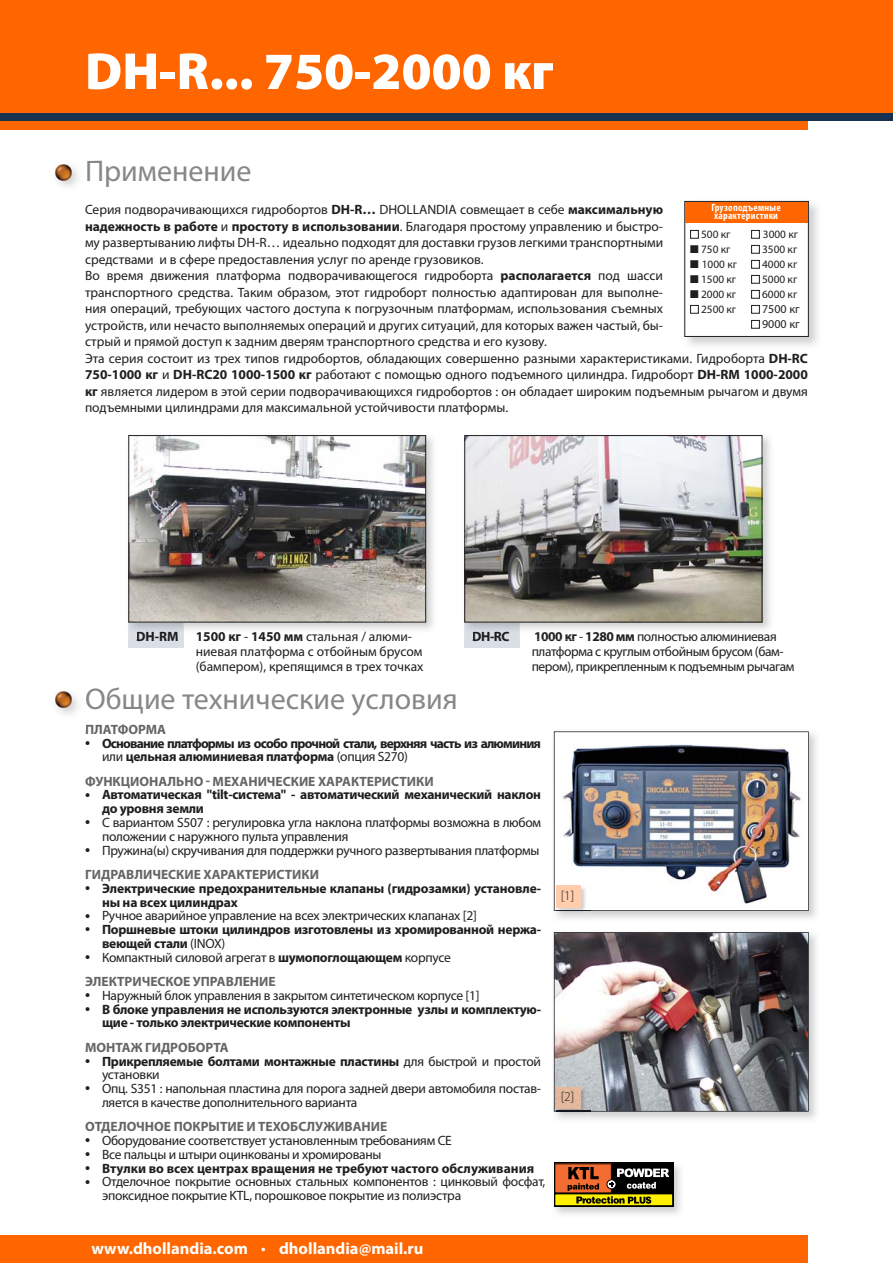
<style>
.page{position:relative;width:893px;height:1263px;background:#fff}
.page>*{position:absolute;margin:0;border:0;box-sizing:border-box;transform-origin:0 0}
.t1{font:900 52.5px "Myriad Pro";color:#fff}
.t2{font:30px "Myriad Pro";color:#868788}
.t3{font:700 16.5px "Myriad Pro";color:#fff}
.t4{font:13.5px/16.5px "Myriad Pro";letter-spacing:-.005em;color:#1f1e21}
.t5{font:700 13.5px/13.8px "Myriad Pro";letter-spacing:-.02em;color:#1f1e21}
.t6{font:13.5px/15px "Myriad Pro";letter-spacing:-.03em;color:#1f1e21}
.t7{font:700 13.5px/13.8px "Myriad Pro";letter-spacing:-.06em;color:#1f1e21}
.t8{font:700 13.5px "Myriad Pro";color:#646567}
.t9{font:700 13.5px "Myriad Pro";color:#1f1e21}
.t10{font:700 13.5px "Myriad Pro";letter-spacing:-.015em;color:#1a1a1f}
.t11{font:300 13.5px "Myriad Pro";color:#1f1e21}
.t12{font:12px "Myriad Pro";color:#1f1e21}
.t13{font:11.25px "Myriad Pro";color:#1f1e21}
.t14{font:700 condensed 10.5px/8.2px "Myriad Pro";letter-spacing:.02em;color:#fff}
.s1{font-weight:700}
.s2{font-size:15px}
.s3{font-weight:400}
.s4{font-weight:700;font-size:15px}
.s5{font-weight:700;color:#646567}
.s6{font-size:13.5px}
</style>
<div class="page">
<div style="left:0;top:0;width:893px;height:115px;background:#f60"></div>
<div style="left:0;top:1236px;width:808px;height:27px;background:#f60"></div>
<div style="left:0;top:115px;width:808px;height:15px;background:#f60"></div>
<div style="left:0;top:113px;width:893px;height:8px;background:#183352"></div>
<img style="left:55px;top:164px;width:23px;height:23px">
<img style="left:55px;top:165px;width:16px;height:15px">
<img style="left:55px;top:691px;width:23px;height:24px">
<img style="left:55px;top:692px;width:16px;height:16px">
<div style="left:684px;top:201px;width:125px;height:136px;border:1px solid #1f1e21"></div>
<div style="left:685px;top:202px;width:123px;height:20px;background:#f60"></div>
<div style="left:128px;top:614px;width:56px;height:34px;background:#dadfe5"></div>
<div style="left:464px;top:614px;width:56px;height:34px;background:#dadfe5"></div>
<img style="left:184px;top:435px;width:249px;height:195px">
<img style="left:128px;top:622px;width:56px;height:7px">
<img style="left:130px;top:437px;width:294px;height:183px">
<div style="left:128px;top:435px;width:298px;height:187px;border:1px solid #1f1e21"></div>
<img style="left:520px;top:435px;width:250px;height:195px">
<img style="left:464px;top:622px;width:56px;height:7px">
<img style="left:466px;top:437px;width:294px;height:183px">
<div style="left:464px;top:435px;width:298px;height:187px;border:1px solid #1f1e21"></div>
<img style="left:554px;top:731px;width:255px;height:180px">
<img style="left:554px;top:932px;width:255px;height:180px">
<img style="left:556px;top:886px;width:35px;height:32px">
<img style="left:556px;top:910px;width:35px;height:2px">
<img style="left:556px;top:886px;width:24px;height:21px">
<img style="left:556px;top:1087px;width:35px;height:32px">
<img style="left:556px;top:1111px;width:35px;height:1px">
<img style="left:556px;top:1087px;width:24px;height:21px">
<img style="left:554px;top:1162px;width:127px;height:52px">
<div style="left:554px;top:1163px;width:120px;height:44px;background:#000"></div>
<div style="left:555px;top:1164px;width:56px;height:29px;background:#f36c31"></div>
<div style="left:555px;top:1194px;width:118px;height:12px;background:#fff000"></div>
<div style="left:555px;top:1194px;width:118px;height:12px;border:1px solid #000"></div>
<svg style="left:568px;top:1167px;width:101px;height:37px"></svg>
<h1 class="t1" style="left:85px;top:51px;width:470px">DH-R... 750-2000 кг</h1>
<h2 class="t2" style="left:85px;top:160px;width:168px">Применение</h2>
<p class="t4" style="left:85px;top:203px;width:724px">Серия подворачивающихся гидробортов <span class="s1">DH-R…</span> DHOLLANDIA совмещает в себе <span class="s1">максимальную<br>надежность в работе</span> и <span class="s1">простоту в использовании</span>. Благодаря простому управлению и быстро-<br>му развертыванию лифты DH-R… идеально подходят для доставки грузов легкими транспортными<br>средствами и в сфере предоставления услуг по аренде грузовиков.<br>Во время движения платформа подворачивающегося гидроборта <span class="s1">располагается</span> под шасси<br>транспортного средства. Таким образом, этот гидроборт полностью адаптирован для выполне-<br>ния операций, требующих частого доступа к погрузочным платформам, использования съемных<br>устройств, или нечасто выполняемых операций и других ситуаций, для которых важен частый, бы-<br>стрый и прямой доступ к задним дверям транспортного средства и его кузову.<br>Эта серия состоит из трех типов гидробортов, обладающих совершенно разными характеристиками. идро орта <span class="s1">DH RC</span></p>
<p class="t14" style="left:711px;top:204px;width:71px">Грузоподъемные характеристики</p>
<p class="t13" style="left:690px;top:230px;width:42px">■ 500 кг</p>
<p class="t13" style="left:690px;top:245px;width:42px">■ 750 кг</p>
<p class="t13" style="left:690px;top:260px;width:48px">■ 1000 кг</p>
<p class="t13" style="left:690px;top:275px;width:48px">■ 1500 кг</p>
<p class="t13" style="left:690px;top:290px;width:48px">■ 2000 кг</p>
<p class="t13" style="left:690px;top:305px;width:48px">■ 2500 кг</p>
<p class="t13" style="left:751px;top:230px;width:48px">■ 3000 кг</p>
<p class="t13" style="left:751px;top:245px;width:48px">■ 3500 кг</p>
<p class="t13" style="left:751px;top:260px;width:48px">■ 4000 кг</p>
<p class="t13" style="left:751px;top:275px;width:48px">■ 5000 кг</p>
<p class="t13" style="left:751px;top:290px;width:48px">■ 6000 кг</p>
<p class="t12" style="left:751px;top:305px;width:50px">■ 7500 кг</p>
<p class="t12" style="left:751px;top:320px;width:50px">■ 9000 кг</p>
<p class="t4" style="left:696px;top:351px;width:7px">Г</p>
<p class="t4" style="left:731px;top:351px;width:9px">б</p>
<p class="t4" style="left:85px;top:351px;width:724px;text-indent:702px"><span class="s1">- 750-1000 кг</span> и <span class="s1">DH-RC20 1000-1500 кг</span> работают с помощью одного подъемного цилиндра. Гидроборт <span class="s1">DH-RM 1000-2000 кг</span> является лидером в этой серии подворачивающихся гидробортов : он обладает широким подъемным рычагом и двумя подъемными цилиндрами для максимальной устойчивости платформы.</p>
<p class="t10" style="left:136px;top:631px;width:44px">DH-RM</p>
<p class="t4" style="left:196px;top:629px;width:218px"><span class="s1">1500 кг</span> - <span class="s1">1450 мм</span> стальная / алюми-</p>
<p class="t10" style="left:472px;top:631px;width:39px">DH-RC</p>
<p class="t6" style="left:534px;top:630px;width:244px"><span class="s1">1000 кг</span> - <span class="s1">1280 мм</span> полностью алюминиевая</p>
<p class="t4" style="left:196px;top:645px;width:229px;line-height:15px">ниевая платформа с отбойным брусом (бампером), крепящимся в трех точках</p>
<p class="t6" style="left:532px;top:645px;width:264px">платформа с круглым отбойным брусом (бам&shy;пером), прикрепленным к подъемным рычагам</p>
<h2 class="t2" style="left:85px;top:688px;width:374px">Общие технические условия</h2>
<p class="t8" style="left:85px;top:724px;width:82px">ПЛАТФОРМА</p>
<p class="t7" style="left:102px;top:737px;width:440px;text-indent:-17px"><span class="s2">•</span> Основание платформы из особо прочной стали, верхняя часть из алюминия <span class="s3">или</span> цельная алюминиевая платформа <span class="s3">(опция S270)</span></p>
<p class="t8" style="left:85px;top:776px;width:350px">ФУНКЦИОНАЛЬНО - МЕХАНИЧЕСКИЕ ХАРАКТЕРИСТИКИ</p>
<p class="t5" style="left:102px;top:789px;width:440px;text-indent:-17px"><span class="s2">•</span> Автоматическая "tilt-система" - автоматический механический наклон до уровня земли</p>
<p class="t4" style="left:102px;top:817px;width:441px;line-height:13.8px;text-indent:-17px"><span class="s4">•</span> С вариантом S507 : регулировка угла наклона платформы возможна в любом положении с наружного пульта управления</p>
<p class="t4" style="left:85px;top:839px;width:456px;line-height:24.3px"><span class="s4">•</span> Пружина(ы) скручивания для поддержки ручного развертывания платформы<br><span class="s5">ГИДРАВЛИЧЕСКИЕ ХАРАКТЕРИСТИКИ</span></p>
<p class="t5" style="left:102px;top:882px;width:441px;text-indent:-17px"><span class="s2">•</span> Электрические предохранительные клапаны (гидрозамки) установле&shy;ны на всех цилиндрах</p>
<p class="t4" style="left:85px;top:908px;width:393px"><span class="s4">•</span> Ручное аварийное управление на всех электрических клапанах [2]</p>
<p class="t5" style="left:102px;top:924px;width:440px;text-indent:-17px"><span class="s2">•</span> Поршневые штоки цилиндров изготовлены из хромированной нержа&shy;веющей стали <span class="s3">(INOX)</span></p>
<p class="t4" style="left:85px;top:946px;width:367px;line-height:24.3px"><span class="s4">•</span> Компактный силовой агрегат в <span class="s1">шумопоглощающем</span> корпусе<br><span class="s5">ЭЛЕКТРИЧЕСКОЕ УПРАВЛЕНИЕ</span></p>
<p class="t4" style="left:85px;top:988px;width:396px"><span class="s4">•</span> Наружный блок управления в закрытом синтетическом корпусе [1]</p>
<p class="t5" style="left:102px;top:1003px;width:441px;text-indent:-17px"><span class="s2">•</span> В блоке управления не используются электронные узлы и комплектую&shy;щие - только электрические компоненты</p>
<p class="t8" style="left:85px;top:1042px;width:145px">МОНТАЖ ГИДРОБОРТА</p>
<p class="t5" style="left:102px;top:1055px;width:440px;text-indent:-17px"><span class="s2">•</span> Прикрепляемые болтами монтажные пластины <span class="s3">для быстрой и простой установки</span></p>
<p class="t4" style="left:102px;top:1083px;width:440px;line-height:13.8px;text-indent:-17px"><span class="s4">•</span> Опц. S351 : напольная пластина для порога задней двери автомобиля постав&shy;ляется в качестве дополнительного варианта</p>
<p class="t8" style="left:85px;top:1122px;width:304px">ОТДЕЛОЧНОЕ ПОКРЫТИЕ И ТЕХОБСЛУЖИВАНИЕ</p>
<p class="t4" style="left:85px;top:1133px;width:368px"><span class="s4">•</span> Оборудование соответствует установленным требованиям СЕ</p>
<p class="t4" style="left:85px;top:1147px;width:298px"><span class="s4">•</span> Все пальцы и штыри оцинкованы и хромированы</p>
<p class="t9" style="left:85px;top:1163px;width:451px"><span class="s2">•</span> Втулки во всех центрах вращения не требуют частого обслуживания</p>
<p class="t4" style="left:102px;top:1176px;width:445px;line-height:13.8px;text-indent:-17px"><span class="s4">•</span> Отделочное покрытие основных стальных компонентов : цинковый фосфат, эпоксидное покрытие KTL, порошковое покрытие из полиэстра</p>
<p class="t3" style="left:91px;top:1242px;width:333px">www.dhollandia.com <span class="s6">•</span> dhollandia@mail.ru</p>
<p class="t11" style="left:561px;top:891px;width:15px">[1]</p>
<p class="t11" style="left:561px;top:1092px;width:15px">[2]</p>
</div>
